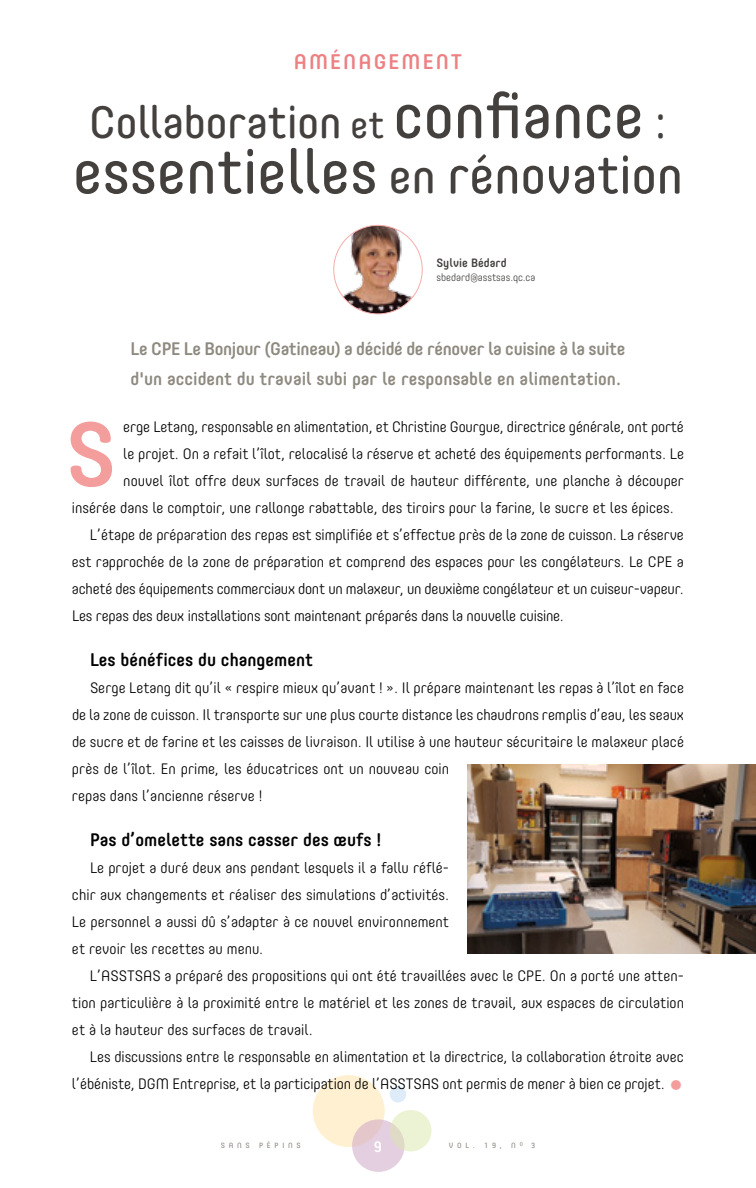
<style>
.page{position:relative;width:756px;height:1188px;background:#fff}
.page>*{position:absolute;margin:0;border:0;box-sizing:border-box;transform-origin:0 0}
.t1{font:500 90px "Core Mellow 55";color:#f39d9c}
.t2{font:61.5px "Core Mellow 45";color:#43403e}
.t3{font:45px "Core Mellow 45";color:#43403e}
.t4{font:500 21px "Core Mellow 55";letter-spacing:.1em;color:#ed8083}
.t5{font:500 18px/30px "Core Mellow 55";letter-spacing:-.005em;color:#8e8a80}
.t6{font:500 18px "Core Mellow 55";color:#000}
.t7{font:300 15px/27px "Core Mellow 35";letter-spacing:-.005em;color:#000}
.t8{font:500 15px "Core Mellow 55";color:#fff}
.t9{font:500 12px "Core Mellow 55";color:#43403e}
.t10{font:300 10.5px "Core Mellow 35";color:#43403e}
.t11{font:7.5px "Core Mellow 45";letter-spacing:.5em;color:#8e8a80}
.s1{font-size:37.5px}
.s2{font-size:63px}
.s3{font-size:48px}
.s4{font-size:52.5px}
.s5{font-family:"DIN";font-weight:400;font-size:30px;color:#f39d9c}
</style>
<div class="page">
<div style="left:313px;top:1075px;width:72px;height:72px;background:#fff0d2;border-radius:50%"></div>
<svg style="left:352px;top:1119px;width:53px;height:53px;background:#e4cedb"></svg>
<svg style="left:390px;top:1110px;width:41px;height:41px"></svg>
<div style="left:390px;top:1086px;width:16px;height:16px;background:#ddecf8;border-radius:50%"></div>
<img style="left:334px;top:225px;width:88px;height:89px;border-radius:44px">
<img style="left:467px;top:764px;width:289px;height:189px">
<h3 class="t4" style="left:294px;top:46px;width:170px">Aménagement</h3>
<h3 class="t3" style="left:89px;top:88px;width:579px">Collaboration <span class="s1">et</span> <span class="s2">confiance</span> :</h3>
<h2 class="t2" style="left:73px;top:125px;width:611px">essentielles <span class="s3">en</span> <span class="s4">rénovation</span></h2>
<p class="t9" style="left:436px;top:254px;width:72px">Sylvie Bédard</p>
<p class="t10" style="left:436px;top:269px;width:101px">sbedard@asstsas.qc.ca</p>
<p class="t5" style="left:130px;top:333px;width:497px">Le CPE Le Bonjour (Gatineau) a décidé de rénover la cuisine à la suite d'un accident du travail subi par le responsable en alimentation.</p>
<p class="t7" style="left:123px;top:413px;width:562px">erge Letang, responsable en alimentation, et Christine Gourgue, directrice générale, ont porté</p>
<p class="t7" style="left:123px;top:440px;width:562px">le projet. On a refait l’îlot, relocalisé la réserve et acheté des équipements performants. Le</p>
<p class="t7" style="left:123px;top:467px;width:562px">nouvel îlot offre deux surfaces de travail de hauteur différente, une planche à découper</p>
<p class="t7" style="left:72px;top:494px;width:603px">insérée dans le comptoir, une rallonge rabattable, des tiroirs pour la farine, le sucre et les épices.</p>
<p class="t7" style="left:90px;top:521px;width:595px">L’étape de préparation des repas est simplifiée et s’effectue près de la zone de cuisson. La réserve</p>
<p class="t7" style="left:72px;top:548px;width:613px">est rapprochée de la zone de préparation et comprend des espaces pour les congélateurs. Le CPE a</p>
<p class="t7" style="left:72px;top:575px;width:614px">acheté des équipements commerciaux dont un malaxeur, un deuxième congélateur et un cuiseur-vapeur.</p>
<p class="t7" style="left:72px;top:602px;width:493px">Les repas des deux installations sont maintenant préparés dans la nouvelle cuisine.</p>
<p class="t6" style="left:90px;top:646px;width:224px">Les bénéfices du changement</p>
<p class="t7" style="left:72px;top:674px;width:614px;text-indent:18px">Serge Letang dit qu’il « respire mieux qu’avant ! ». Il prépare maintenant les repas à l’îlot en face de la zone de cuisson. Il transporte sur une plus courte distance les chaudrons remplis d’eau, les seaux de sucre et de farine et les caisses de livraison. Il utilise à une hauteur sécuritaire le malaxeur placé près de l’îlot. En prime, les éducatrices ont un nouveau coin<br>repas dans l’ancienne réserve !</p>
<p class="t6" style="left:90px;top:826px;width:293px">Pas d’omelette sans casser des œufs !</p>
<p class="t7" style="left:72px;top:854px;width:379px;text-indent:18px">Le projet a duré deux ans pendant lesquels il a fallu réflé&shy;chir aux changements et réaliser des simulations d’activités.<br>Le personnel a aussi dû s’adapter à ce nouvel environnement et revoir les recettes au menu.</p>
<p class="t7" style="left:72px;top:962px;width:614px;text-align:justify;text-indent:18px">L’ASSTSAS a préparé des propositions qui ont été travaillées avec le CPE. On a porté une atten&shy;tion particulière à la proximité entre le matériel et les zones de travail, aux espaces de circulation et à la hauteur des surfaces de travail.</p>
<p class="t7" style="left:72px;top:1043px;width:614px;text-align:right">Les discussions entre le responsable en alimentation et la directrice, la collaboration étroite avec l’ébéniste, DGM Entreprise, et la participation de l’ASSTSAS ont permis de mener à bien ce projet. <span class="s5">•</span></p>
<h1 class="t1" style="left:65px;top:386px;width:53px">S</h1>
<p class="t8" style="left:374px;top:1136px;width:10px">9</p>
<p class="t11" style="left:531px;top:1140px;width:6px">3</p>
<p class="t11" style="left:221px;top:1140px;width:81px">SANS PÉPINS</p>
<p class="t11" style="left:449px;top:1140px;width:76px">Vol. 19, n <sup>o</sup></p>
</div>
